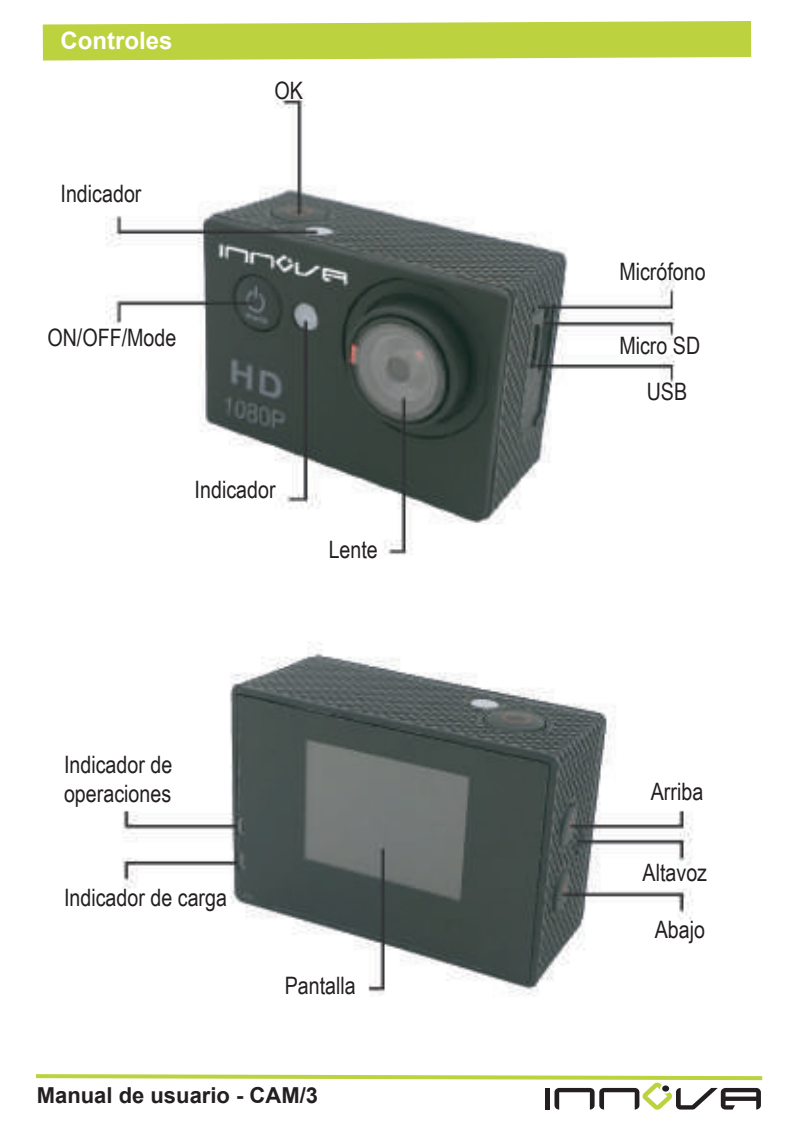
<style>
.page{position:relative;width:794px;height:1134px;background:#fff}
.page>*{position:absolute;margin:0;border:0;box-sizing:border-box;transform-origin:0 0}
.t1{font:24px/28.8px "Arial Narrow";color:#231f20}
.t2{font:700 24px "Arial";color:#fff}
.t3{font:700 22px "Arial";color:#231f20}
</style>
<div class="page">
<img style="left:105px;top:93px;width:570px;height:462px">
<svg style="left:36px;top:1074px;width:727px;height:36px"></svg>
<div style="left:545px;top:1088px;width:5px;height:21px;background:#231f20"></div>
<div style="left:660px;top:1083px;width:11px;height:10px;background:#202222;border:2px solid #fff;border-radius:50%"></div>
<svg style="left:43px;top:21px;width:708px;height:40px;background:#c2d651"></svg>
<img style="left:122px;top:642px;width:571px;height:354px">
<p class="t2" style="left:61px;top:25px;width:114px">Controles</p>
<p class="t1" style="left:61px;top:178px;width:82px">Indicador</p>
<p class="t1" style="left:47px;top:322px;width:131px">ON/OFF/Mode</p>
<p class="t1" style="left:275px;top:75px;width:30px">OK</p>
<p class="t1" style="left:195px;top:474px;width:82px">Indicador</p>
<p class="t1" style="left:329px;top:534px;width:51px">Lente</p>
<p class="t1" style="left:64px;top:749px;width:110px">Indicador de operaciones</p>
<p class="t1" style="left:64px;top:882px;width:165px">Indicador de carga</p>
<p class="t1" style="left:285px;top:970px;width:73px">Pantalla</p>
<p class="t3" style="left:37px;top:1081px;width:283px">Manual de usuario - CAM/3</p>
<p class="t1" style="left:619px;top:256px;width:88px">Micrófono</p>
<p class="t1" style="left:619px;top:330px;width:82px">Micro SD</p>
<p class="t1" style="left:647px;top:376px;width:42px">USB</p>
<p class="t1" style="left:651px;top:776px;width:54px">Arriba</p>
<p class="t1" style="left:642px;top:857px;width:66px">Altavoz</p>
<p class="t1" style="left:655px;top:914px;width:52px">Abajo</p>
</div>
